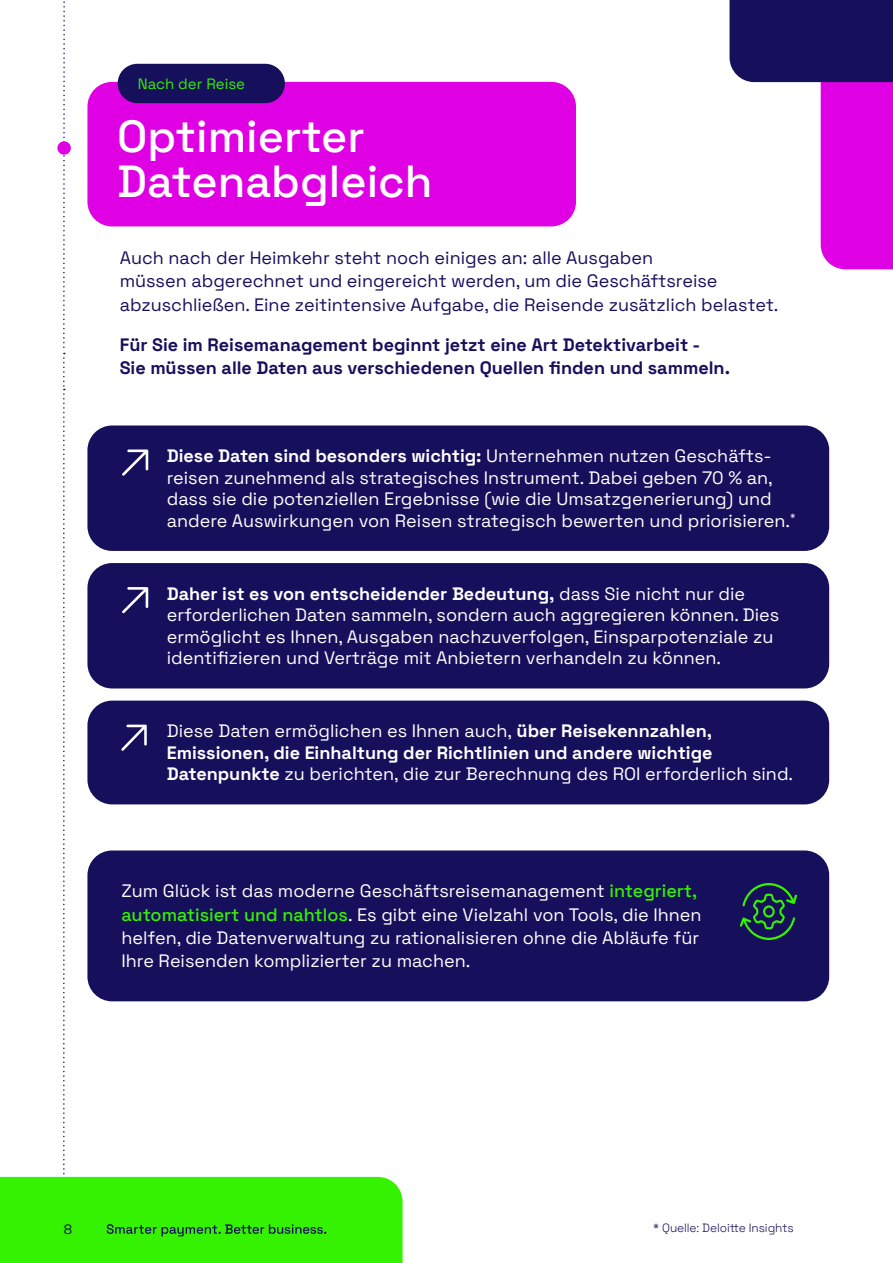
<style>
.page{position:relative;width:893px;height:1263px;background:#fff}
.page>*{position:absolute;margin:0;border:0;box-sizing:border-box;transform-origin:0 0}
.t1{font:500 45px/45px "Space Grotesk";color:#fff}
.t2{font:18px/21.6px "Space Grotesk";color:#fff}
.t3{font:18px/23.4px "Space Grotesk";color:#160f5b}
.t4{font:700 18px/21.6px "Space Grotesk";color:#fff}
.t5{font:700 18px/23.4px "Space Grotesk";color:#160f5b}
.t6{font:15px "Space Grotesk";color:#35f200}
.t7{font:13.5px "Space Grotesk";color:#160f5b}
.t8{font:300 12px "Space Grotesk";letter-spacing:-.01em;color:#160f5b}
.s1{font-weight:700}
.s2{font-weight:400}
.s3{font-weight:500;color:#35f200}
</style>
<div class="page">
<svg style="left:729px;top:0;width:164px;height:269px"></svg>
<div style="left:87px;top:850px;width:742px;height:151px;background:#160f5b;border-radius:25px"></div>
<div style="left:87px;top:425px;width:742px;height:126px;background:#160f5b;border-radius:25px"></div>
<div style="left:87px;top:563px;width:742px;height:125px;background:#160f5b;border-radius:25px"></div>
<div style="left:87px;top:701px;width:742px;height:103px;background:#160f5b;border-radius:25px"></div>
<svg style="left:0;top:1px;width:403px;height:1262px"></svg>
<svg style="left:740px;top:883px;width:57px;height:57px"></svg>
<div style="left:57px;top:141px;width:14px;height:14px;background:#e000e4;border-radius:50%"></div>
<div style="left:87px;top:82px;width:489px;height:144px;background:#e000e4;border-radius:25px"></div>
<div style="left:118px;top:64px;width:167px;height:39px;background:#160f5b;border-radius:20px"></div>
<p class="t6" style="left:138px;top:73px;width:109px">Nach der Reise</p>
<h1 class="t1" style="left:117px;top:111px;width:317px">Optimierter<br>Datenabgleich</h1>
<p class="t3" style="left:120px;top:245px;width:660px">Auch nach der Heimkehr steht noch einiges an: alle Ausgaben<br>müssen abgerechnet und eingereicht werden, um die Geschäftsreise abzuschließen. Eine zeitintensive Aufgabe, die Reisende zusätzlich belastet.</p>
<p class="t5" style="left:120px;top:332px;width:612px">Für Sie im Reisemanagement beginnt jetzt eine Art Detektivarbeit -<br>Sie müssen alle Daten aus verschiedenen Quellen finden und sammeln.</p>
<p class="t2" style="left:167px;top:444px;width:630px"><span class="s1">Diese Daten sind besonders wichtig:</span> Unternehmen nutzen Geschäfts&shy;reisen zunehmend als strategisches Instrument. Dabei geben 70 % an, dass sie die potenziellen Ergebnisse (wie die Umsatzgenerierung) und andere Auswirkungen von Reisen strategisch bewerten und priorisieren.<sup>*</sup></p>
<p class="t2" style="left:167px;top:582px;width:614px"><span class="s1">Daher ist es von entscheidender Bedeutung,</span> dass Sie nicht nur die erforderlichen Daten sammeln, sondern auch aggregieren können. Dies ermöglicht es Ihnen, Ausgaben nachzuverfolgen, Einsparpotenziale zu identifizieren und Verträge mit Anbietern verhandeln zu können.</p>
<p class="t4" style="left:167px;top:719px;width:628px"><span class="s2">Diese Daten ermöglichen es Ihnen auch,</span> über Reisekennzahlen,<br>Emissionen, die Einhaltung der Richtlinien und andere wichtige<br>Datenpunkte <span class="s2">zu berichten, die zur Berechnung des ROI erforderlich sind.</span></p>
<p class="t2" style="left:121px;top:878px;width:582px;line-height:23.4px">Zum Glück ist das moderne Geschäftsreisemanagement <span class="s3">integriert, automatisiert und nahtlos</span>. Es gibt eine Vielzahl von Tools, die Ihnen helfen, die Datenverwaltung zu rationalisieren ohne die Abläufe für Ihre Reisenden komplizierter zu machen.</p>
<p class="t7" style="left:64px;top:1219px;width:10px">8</p>
<p class="t8" style="left:653px;top:1219px;width:142px">* Quelle: Deloitte Insights</p>
</div>
